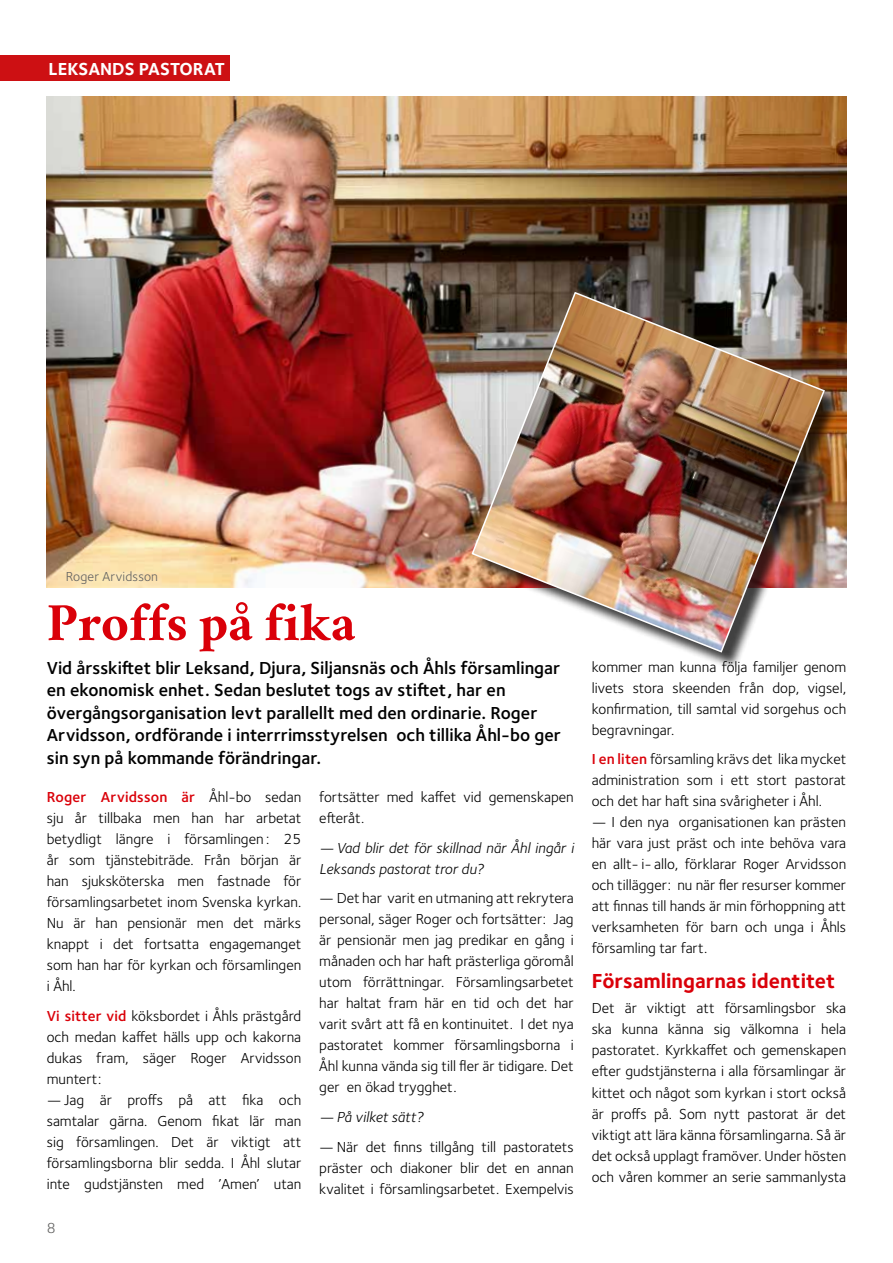
<style>
.page{position:relative;width:893px;height:1263px;background:#fff}
.page>*{position:absolute;margin:0;border:0;box-sizing:border-box;transform-origin:0 0}
.t1{font:700 54px "Crimson Svk 2.0";color:#da0009}
.t2{font:700 21px "Foundry Sterling OT3";color:#da0009}
.t3{font:600 18px/22.5px "Foundry Sterling OT3";color:#000}
.t4{font:700 18px "Foundry Sterling OT3";color:#fff}
.t5{font:15px/21px "Foundry Sterling OT3";color:#000;text-align:justify}
.t6{font:italic 15px/21px "Foundry Sterling OT3";color:#000}
.t7{font:15px "Foundry Sterling OT3";color:#626261}
.t8{font:13.5px "Foundry Sterling OT3";letter-spacing:.01em;color:#626261}
.s1{font-weight:600;color:#da0009}
</style>
<div class="page">
<img style="left:47px;top:97px;width:799px;height:490px">
<div style="left:475px;top:295px;width:368px;height:375px;background:#000;opacity:.75"></div>
<img style="left:470px;top:291px;width:356px;height:362px">
<div style="left:0;top:55px;width:229px;height:26px;background:#cd1013"></div>
<p class="t4" style="left:48px;top:55px;width:178px">LEKSANDS PASTORAT</p>
<p class="t8" style="left:66px;top:567px;width:94px">Roger Arvidsson</p>
<h1 class="t1" style="left:47px;top:582px;width:310px">Proffs på fika</h1>
<p class="t3" style="left:47px;top:655px;width:516px">Vid årsskiftet blir Leksand, Djura, Siljansnäs och Åhls församlingar en ekonomisk enhet. Sedan beslutet togs av stiftet, har en övergångsorganisation levt parallellt med den ordinarie. Roger Arvidsson, ordförande i interrrimsstyrelsen och tillika Åhl-bo ger sin syn på kommande förändringar.</p>
<p class="t5" style="left:47px;top:786px;width:256px"><span class="s1">Roger Arvidsson är</span> Åhl-bo sedan sju år tillbaka men han har arbetat betydligt längre i församlingen : 25 år som tjänstebiträde. Från början är han sjuksköterska men fastnade för församlingsarbetet inom Svenska kyrkan.<br>Nu är han pensionär men det märks knappt i det fortsatta engagemanget som han har för kyrkan och församlingen i Åhl.</p>
<p class="t5" style="left:47px;top:1004px;width:256px"><span class="s1">Vi sitter vid</span> köksbordet i Åhls prästgård och medan kaffet hälls upp och kakorna dukas fram, säger Roger Arvidsson muntert:</p>
<p class="t5" style="left:47px;top:1088px;width:256px">— Jag är proffs på att fika och samtalar gärna. Genom fikat lär man sig församlingen. Det är viktigt att församlingsborna blir sedda. I Åhl slutar inte gudstjänsten med ’Amen’ utan</p>
<p class="t7" style="left:47px;top:1217px;width:10px">8</p>
<p class="t5" style="left:319px;top:786px;width:256px">fortsätter med kaffet vid gemenskapen efteråt.</p>
<p class="t6" style="left:319px;top:836px;width:256px">— Vad blir det för skillnad när Åhl ingår i<br>Leksands pastorat tror du?</p>
<p class="t5" style="left:319px;top:887px;width:256px">— Det har varit en utmaning att rekrytera personal, säger Roger och fortsätter: Jag är pensionär men jag predikar en gång i månaden och har haft prästerliga göromål utom förrättningar. Församlingsarbetet har haltat fram här en tid och det har varit svårt att få en kontinuitet. I det nya pastoratet kommer församlingsborna i Åhl kunna vända sig till fler är tidigare. Det ger en ökad trygghet.</p>
<p class="t6" style="left:319px;top:1105px;width:106px">— På vilket sätt?</p>
<p class="t5" style="left:319px;top:1135px;width:256px">— När det finns tillgång till pastoratets präster och diakoner blir det en annan kvalitet i församlingsarbetet. Exempelvis</p>
<p class="t5" style="left:592px;top:655px;width:256px">kommer man kunna följa familjer genom livets stora skeenden från dop, vigsel, konfirmation, till samtal vid sorgehus och begravningar.</p>
<p class="t5" style="left:592px;top:748px;width:256px"><span class="s1">I en liten</span> församling krävs det lika mycket administration som i ett stort pastorat och det har haft sina svårigheter i Åhl.</p>
<p class="t5" style="left:592px;top:811px;width:256px">— I den nya organisationen kan prästen här vara just präst och inte behöva vara en allt- i- allo, förklarar Roger Arvidsson och tillägger: nu när fler resurser kommer att finnas till hands är min förhoppning att verksamheten för barn och unga i Åhls församling tar fart.</p>
<h2 class="t2" style="left:592px;top:964px;width:245px">Församlingarnas identitet</h2>
<p class="t5" style="left:592px;top:997px;width:256px">Det är viktigt att församlingsbor ska ska kunna känna sig välkomna i hela pastoratet. Kyrkkaffet och gemenskapen efter gudstjänsterna i alla församlingar är kittet och något som kyrkan i stort också är proffs på. Som nytt pastorat är det viktigt att lära känna församlingarna. Så är det också upplagt framöver. Under hösten och våren kommer an serie sammanlysta</p>
</div>
